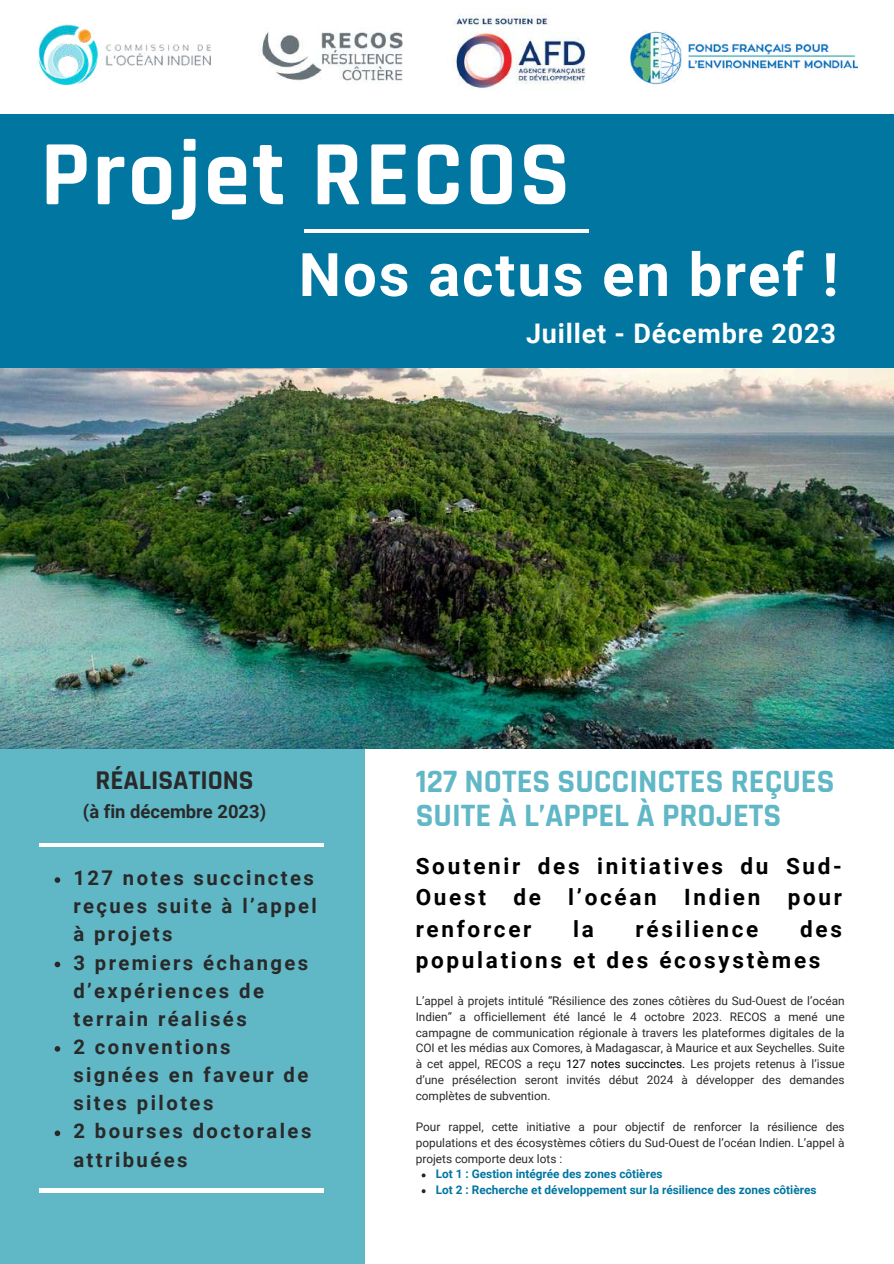
<style>
.page{position:relative;width:894px;height:1264px;background:#fff}
.page>*{position:absolute;margin:0;border:0;box-sizing:border-box;transform-origin:0 0}
.t1{font:700 93px "Rajdhani";letter-spacing:.03em;color:#fff}
.t2{font:700 60px "Roboto";letter-spacing:.03em;color:#fff}
.t3{font:700 33px/33.8px "Rajdhani";color:#60b7c6}
.t4{font:700 27.3px "Rajdhani";color:#292929}
.t5{font:700 27px "Roboto";letter-spacing:.03em;color:#fff}
.t6{font:700 22.5px/31.5px "Roboto";letter-spacing:.12em;color:#000;text-align:justify}
.t7{font:700 20.25px/28.2px "Roboto";letter-spacing:.12em;color:#292929}
.t8{font:700 18.3px "Roboto";color:#292929}
.t9{font:11.85px/15.8px "Roboto";color:#292929;text-align:justify}
.t10{font:700 11.85px/15.8px "Roboto";color:#0076a1}
.s1{color:#000}
</style>
<div class="page">
<div style="left:0;top:734px;width:364px;height:529px;background:#60b7c6"></div>
<img style="left:0;top:367px;width:893px;height:381px">
<div style="left:0;top:114px;width:893px;height:253px;background:#0076a1"></div>
<hr style="left:39px;top:843px;width:284px;height:4px;background:#fff">
<svg style="left:55px;top:877px;width:5px;height:5px"></svg>
<svg style="left:55px;top:961px;width:5px;height:6px"></svg>
<svg style="left:55px;top:1046px;width:5px;height:5px"></svg>
<svg style="left:55px;top:1130px;width:5px;height:6px"></svg>
<hr style="left:39px;top:1188px;width:284px;height:3px;background:#fff">
<img style="left:446px;top:8px;width:140px;height:82px">
<img style="left:39px;top:24px;width:171px;height:61px">
<img style="left:260px;top:31px;width:143px;height:50px">
<img style="left:630px;top:31px;width:227px;height:54px">
<svg style="left:421px;top:1173px;width:4px;height:4px"></svg>
<svg style="left:421px;top:1189px;width:4px;height:4px"></svg>
<hr style="left:304px;top:229px;width:285px;height:3px;background:#fff">
<h1 class="t1" style="left:41px;top:118px;width:530px">Projet RECOS</h1>
<h2 class="t2" style="left:298px;top:240px;width:541px">Nos actus en bref !</h2>
<h3 class="t5" style="left:526px;top:318px;width:311px">Juillet - Décembre 2023</h3>
<h3 class="t4" style="left:95px;top:763px;width:160px">RÉALISATIONS</h3>
<h3 class="t3" style="left:415px;top:765px;width:420px">127 NOTES SUCCINCTES REÇUES<br>SUITE À L’APPEL À PROJETS</h3>
<h3 class="t6" style="left:415px;top:850px;width:427px">Soutenir des initiatives du Sud-Ouest de l’océan Indien pour renforcer</h3>
<h3 class="t8" style="left:83px;top:801px;width:185px">(à fin décembre 2023)</h3>
<h3 class="t7" style="left:73px;top:864px;width:245px">127 notes succinctes reçues suite à l’appel à projets<br>3 premiers échanges d’expériences de terrain réalisés<br>2 conventions signées en faveur de sites pilotes<br>2 bourses doctorales attribuées</h3>
<h3 class="t6" style="left:415px;top:913px;width:427px;text-indent:384px">des populations et des écosystèmes</h3>
<p class="t9" style="left:415px;top:993px;width:430px">L’appel à projets intitulé “Résilience des zones côtières du Sud-Ouest de l’océan Indien” a officiellement été lancé le 4 octobre 2023. RECOS a mené une campagne de communication régionale à travers les plateformes digitales de la COI et les médias aux Comores, à Madagascar, à Maurice et aux Seychelles. Suite à cet appel, RECOS a reçu <span class="s1">127 notes succinctes.</span> Les projets retenus à l’issue d’une présélection seront invités début 2024 à développer des demandes complètes de subvention.</p>
<p class="t9" style="left:415px;top:1119px;width:430px">Pour rappel, cette initiative a pour objectif de renforcer la résilience des populations et des écosystèmes côtiers du Sud-Ouest de l’océan Indien. L’appel à projets comporte deux lots :</p>
<p class="t10" style="left:435px;top:1166px;width:382px">Lot 1 : Gestion intégrée des zones côtières<br>Lot 2 : Recherche et développement sur la résilience des zones côtières</p>
<h3 class="t6" style="left:573px;top:913px;width:22px">la</h3>
<h3 class="t6" style="left:635px;top:913px;width:124px">résilience</h3>
</div>
